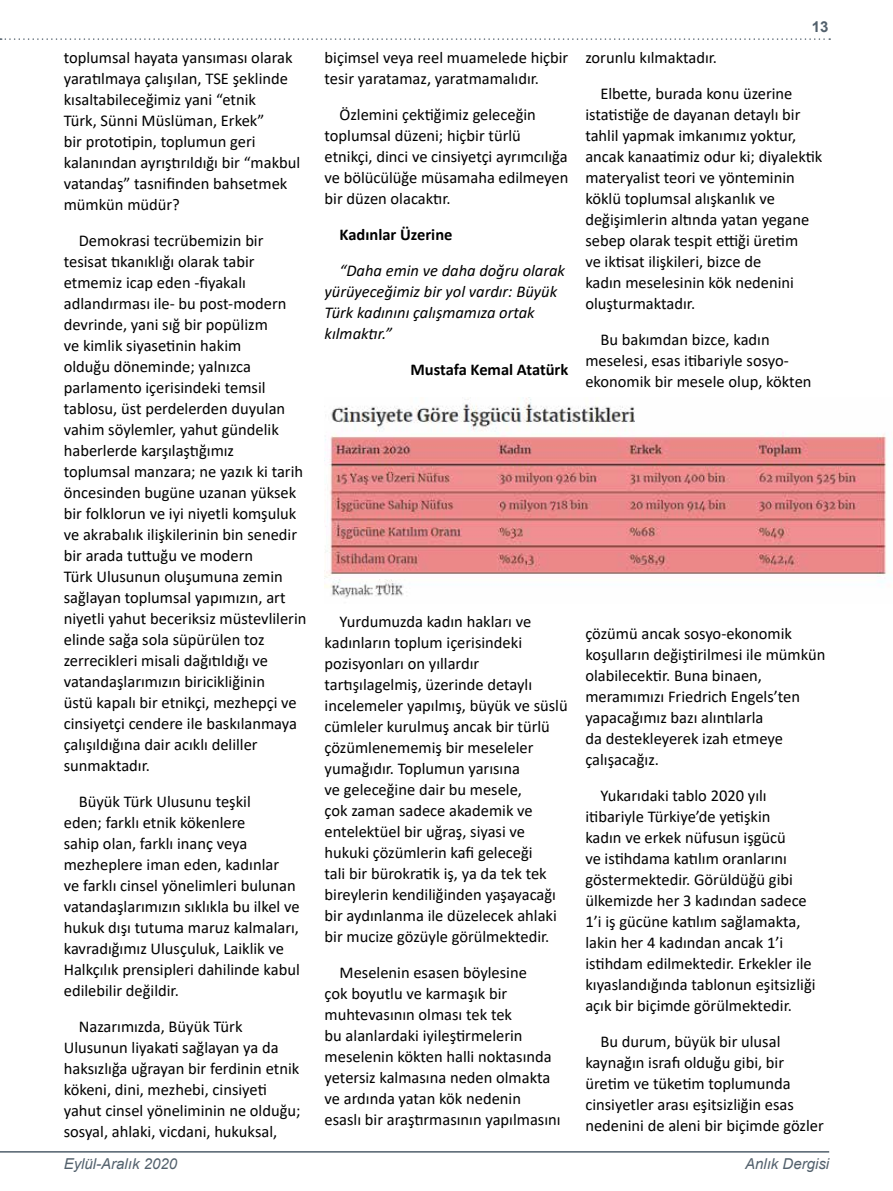
<style>
.page{position:relative;width:893px;height:1191px;background:#fff}
.page>*{position:absolute;margin:0;border:0;box-sizing:border-box;transform-origin:0 0}
.t1{font:16.5px/21px "Calibri";color:#000}
.t2{font:italic 16.5px/21px "Calibri";color:#000}
.t3{font:700 16.5px "Calibri";color:#000}
.t4{font:italic 15px "Arial";color:#52606c}
.t5{font:700 15px "Arial";color:#52606c}
</style>
<div class="page">
<hr style="left:0;top:1151px;width:829px;height:1px;background:#52606c">
<svg style="left:0;top:38px;width:830px;height:2px"></svg>
<img style="left:324px;top:397px;width:564px;height:201px">
<p class="t1" style="left:64px;top:46px;width:238px">toplumsal hayata yansıması olarak yaratılmaya çalışılan, TSE şeklinde kısaltabileceğimiz yani “etnik<br>Türk, Sünni Müslüman, Erkek”<br>bir prototipin, toplumun geri kalanından ayrıştırıldığı bir “makbul vatandaş” tasnifinden bahsetmek mümkün müdür?</p>
<p class="t1" style="left:64px;top:229px;width:244px;text-indent:15px">Demokrasi tecrübemizin bir tesisat tıkanıklığı olarak tabir etmemiz icap eden -fiyakalı adlandırması ile- bu post-modern devrinde, yani sığ bir popülizm<br>ve kimlik siyasetinin hakim<br>olduğu döneminde; yalnızca parlamento içerisindeki temsil tablosu, üst perdelerden duyulan vahim söylemler, yahut gündelik haberlerde karşılaştığımız<br>toplumsal manzara; ne yazık ki tarih öncesinden bugüne uzanan yüksek bir folklorun ve iyi niyetli komşuluk ve akrabalık ilişkilerinin bin senedir bir arada tuttuğu ve modern<br>Türk Ulusunun oluşumuna zemin sağlayan toplumsal yapımızın, art niyetli yahut beceriksiz müstevlilerin elinde sağa sola süpürülen toz zerrecikleri misali dağıtıldığı ve vatandaşlarımızın biricikliğinin<br>üstü kapalı bir etnikçi, mezhepçi ve cinsiyetçi cendere ile baskılanmaya çalışıldığına dair acıklı deliller sunmaktadır.</p>
<p class="t1" style="left:64px;top:790px;width:238px;text-indent:15px">Büyük Türk Ulusunu teşkil<br>eden; farklı etnik kökenlere<br>sahip olan, farklı inanç veya mezheplere iman eden, kadınlar<br>ve farklı cinsel yönelimleri bulunan vatandaşlarımızın sıklıkla bu ilkel ve hukuk dışı tutuma maruz kalmaları, kavradığımız Ulusçuluk, Laiklik ve<br>Halkçılık prensipleri dahilinde kabul edilebilir değildir.</p>
<p class="t1" style="left:64px;top:1015px;width:238px;text-indent:15px">Nazarımızda, Büyük Türk Ulusunun liyakati sağlayan ya da haksızlığa uğrayan bir ferdinin etnik kökeni, dini, mezhebi, cinsiyeti yahut cinsel yöneliminin ne olduğu; sosyal, ahlaki, vicdani, hukuksal,</p>
<p class="t1" style="left:325px;top:46px;width:245px">biçimsel veya reel muamelede hiçbir tesir yaratamaz, yaratmamalıdır.</p>
<p class="t1" style="left:325px;top:103px;width:245px;text-indent:15px">Özlemini çektiğimiz geleceğin toplumsal düzeni; hiçbir türlü etnikçi, dinci ve cinsiyetçi ayrımcılığa ve bölücülüğe müsamaha edilmeyen bir düzen olacaktır.</p>
<p class="t3" style="left:340px;top:222px;width:114px">Kadınlar Üzerine</p>
<p class="t2" style="left:325px;top:259px;width:242px;text-indent:15px">“Daha emin ve daha doğru olarak yürüyeceğimiz bir yol vardır: Büyük<br>Türk kadınını çalışmamıza ortak kılmaktır.”</p>
<p class="t3" style="left:410px;top:357px;width:159px">Mustafa Kemal Atatürk</p>
<p class="t5" style="left:812px;top:16px;width:18px">13</p>
<p class="t1" style="left:600px;top:39px;width:194px;line-height:36px;text-indent:-15px">zorunlu kılmaktadır.<br>Elbette, burada konu üzerine</p>
<p class="t1" style="left:585px;top:104px;width:239px">istatistiğe de dayanan detaylı bir tahlil yapmak imkanımız yoktur, ancak kanaatimiz odur ki; diyalektik materyalist teori ve yönteminin köklü toplumsal alışkanlık ve değişimlerin altında yatan yegane sebep olarak tespit ettiği üretim<br>ve iktisat ilişkileri, bizce de<br>kadın meselesinin kök nedenini oluşturmaktadır.</p>
<p class="t1" style="left:585px;top:329px;width:228px;text-indent:15px">Bu bakımdan bizce, kadın meselesi, esas itibariyle sosyo&shy;ekonomik bir mesele olup, kökten</p>
<p class="t1" style="left:325px;top:610px;width:245px;text-indent:15px">Yurdumuzda kadın hakları ve kadınların toplum içerisindeki pozisyonları on yıllardır tartışılagelmiş, üzerinde detaylı incelemeler yapılmış, büyük ve süslü cümleler kurulmuş ancak bir türlü çözümlenememiş bir meseleler yumağıdır. Toplumun yarısına<br>ve geleceğine dair bu mesele,<br>çok zaman sadece akademik ve entelektüel bir uğraş, siyasi ve hukuki çözümlerin kafi geleceği<br>tali bir bürokratik iş, ya da tek tek bireylerin kendiliğinden yaşayacağı bir aydınlanma ile düzelecek ahlaki bir mucize gözüyle görülmektedir.</p>
<p class="t1" style="left:325px;top:961px;width:237px;text-indent:15px">Meselenin esasen böylesine<br>çok boyutlu ve karmaşık bir muhtevasının olması tek tek<br>bu alanlardaki iyileştirmelerin meselenin kökten halli noktasında yetersiz kalmasına neden olmakta ve ardında yatan kök nedenin esaslı bir araştırmasının yapılmasını</p>
<p class="t1" style="left:585px;top:623px;width:242px">çözümü ancak sosyo-ekonomik koşulların değiştirilmesi ile mümkün olabilecektir. Buna binaen, meramımızı Friedrich Engels’ten yapacağımız bazı alıntılarla<br>da destekleyerek izah etmeye çalışacağız.</p>
<p class="t1" style="left:585px;top:785px;width:232px;text-indent:15px">Yukarıdaki tablo 2020 yılı itibariyle Türkiye’de yetişkin<br>kadın ve erkek nüfusun işgücü<br>ve istihdama katılım oranlarını göstermektedir. Görüldüğü gibi ülkemizde her 3 kadından sadece<br>1’i iş gücüne katılım sağlamakta, lakin her 4 kadından ancak 1’i istihdam edilmektedir. Erkekler ile kıyaslandığında tablonun eşitsizliği açık bir biçimde görülmektedir.</p>
<p class="t1" style="left:585px;top:1031px;width:240px;text-indent:15px">Bu durum, büyük bir ulusal kaynağın israfı olduğu gibi, bir üretim ve tüketim toplumunda cinsiyetler arası eşitsizliğin esas nedenini de aleni bir biçimde gözler</p>
<p class="t4" style="left:64px;top:1153px;width:115px">Eylül-Aralık 2020</p>
<p class="t4" style="left:745px;top:1153px;width:86px">Anlık Dergisi</p>
</div>
